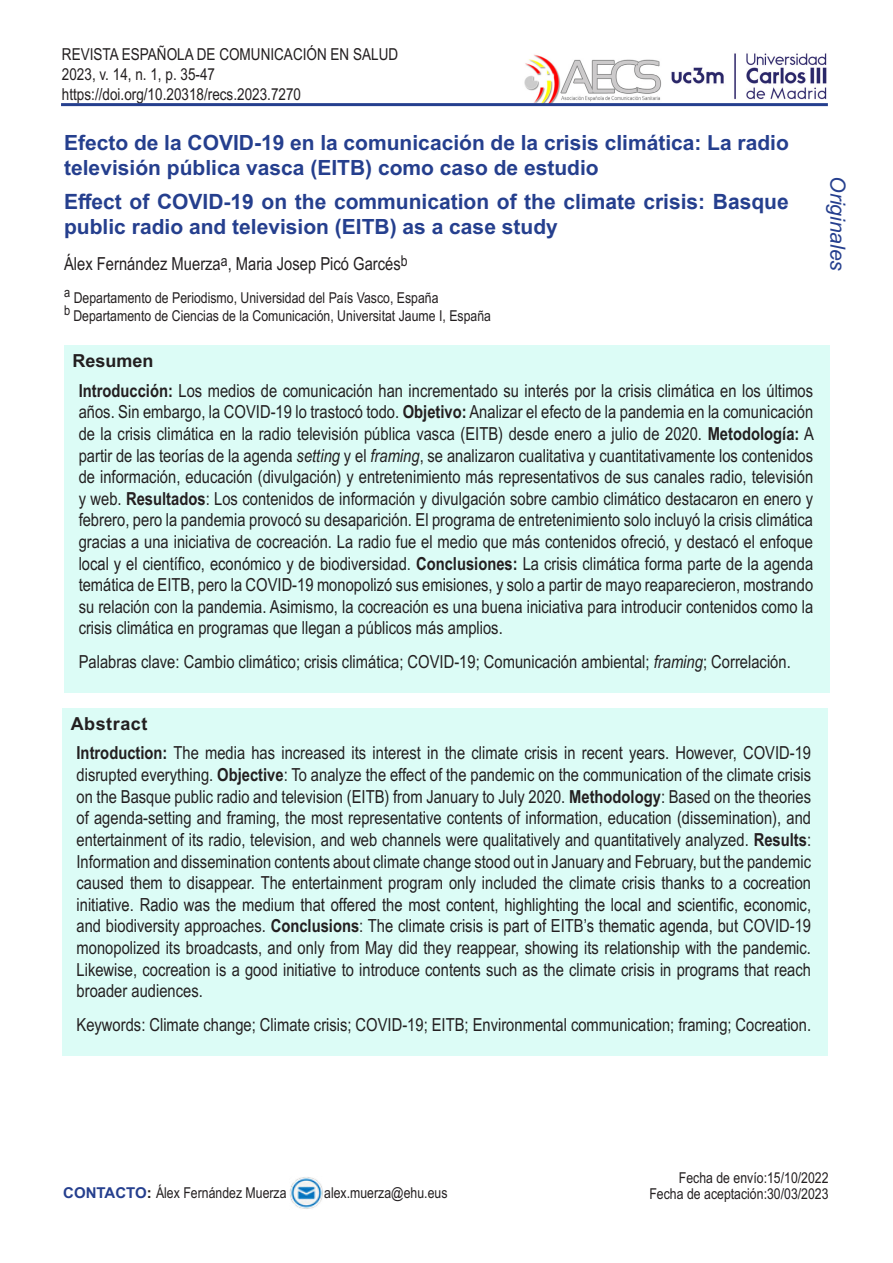
<style>
.page{position:relative;width:893px;height:1263px;background:#fff}
.page>*{position:absolute;margin:0;border:0;box-sizing:border-box;transform-origin:0 0}
.t1{font:21px/25.2px "Arial Bold MT2";color:#253f8e}
.t2{font:700 21px/25.2px "Arial";color:#253f8e}
.t3{font:italic 21px "Arial";color:#253f8e}
.t4{font:18px/21.6px "Arial Narrow 2";color:#231f20;text-align:justify}
.t5{font:18px "Arial Bold MT2";letter-spacing:.03em;color:#231f20}
.t6{font:18px "Arial Bold MT2";color:#231f20}
.t7{font:16.5px/19.8px "Arial Narrow 2";color:#231f20}
.t8{font:15px "Arial Narrow 2";color:#231f20}
.s1{font-family:"Arial Bold MT2";font-weight:400}
.s2{font-family:"Arial Narrow Bold 2"}
.s3{font-family:"Arial Narrow Italic 2"}
.s4{font-family:"Arial Narrow"}
.s5{font-family:"Arial Bold MT2";color:#253f8e}
.s6{font-family:"Arial Bold MT2"}
</style>
<div class="page">
<img style="left:524px;top:54px;width:138px;height:49px">
<img style="left:671px;top:53px;width:156px;height:47px">
<hr style="left:61px;top:103px;width:767px;height:3px;background:#253f8e">
<img style="left:290px;top:1177px;width:32px;height:32px">
<div style="left:64px;top:346px;width:765px;height:347px;background:#dcfcf6"></div>
<div style="left:62px;top:708px;width:765px;height:347px;background:#dcfcf6"></div>
<p class="t7" style="left:62px;top:44px;width:338px">REVISTA ESPAÑOLA DE COMUNICACIÓN EN SALUD<br>2023, v. 14, n. 1, p. 35-47 https://doi.org/10.20318/recs.2023.7270</p>
<p class="t1" style="left:64px;top:130px;width:726px">Efecto de la COVID-19 en la comunicación de la crisis climática: La radio televisión pública vasca (EITB) como caso de estudio</p>
<p class="t2" style="left:64px;top:189px;width:726px">Effect of COVID-19 on the communication of the climate crisis: Basque <span class="s1">public radio and television (EITB) as a case study</span></p>
<p class="t4" style="left:64px;top:253px;width:345px">Álex Fernández Muerza<sup>a</sup>, Maria Josep Picó Garcés<sup>b</sup></p>
<p class="t8" style="left:64px;top:287px;width:376px"><sup>a</sup> Departamento de Periodismo, Universidad del País Vasco, España</p>
<p class="t8" style="left:64px;top:305px;width:428px"><sup>b</sup> Departamento de Ciencias de la Comunicación, Universitat Jaume I, España</p>
<p class="t3" style="left:851px;top:176px;width:96px;rotate:90deg">Originales</p>
<p class="t6" style="left:72px;top:348px;width:83px">Resumen</p>
<p class="t4" style="left:79px;top:379px;width:737px"><span class="s2">Introducción:</span> Los medios de comunicación han incrementado su interés por la crisis climática en los últimos años. Sin embargo, la COVID-19 lo trastocó todo. <span class="s2">Objetivo:</span> Analizar el efecto de la pandemia en la comunicación de la crisis climática en la radio televisión pública vasca (EITB) desde enero a julio de 2020. <span class="s2">Metodología:</span> A partir de las teorías de la agenda <span class="s3">setting</span> y el <span class="s3">framing</span>, se analizaron cualitativa y cuantitativamente los contenidos de información, educación (divulgación) y entretenimiento más representativos de sus canales radio, televisión y web. <span class="s2">Resultados</span>: Los contenidos de información y divulgación sobre cambio climático destacaron en enero y febrero, pero la pandemia provocó su desaparición. El programa de entretenimiento solo incluyó la crisis climática gracias a una iniciativa de cocreación. La radio fue el medio que más contenidos ofreció, y destacó el enfoque <span class="s4">local y el científico, económico y de biodiversidad.</span> <span class="s2">Conclusiones:</span> La crisis climática forma parte de la agenda temática de EITB, pero la COVID-19 monopolizó sus emisiones, y solo a partir de mayo reaparecieron, mostrando su relación con la pandemia. Asimismo, la cocreación es una buena iniciativa para introducir contenidos como la crisis climática en programas que llegan a públicos más amplios.</p>
<p class="t4" style="left:79px;top:650px;width:714px">Palabras clave: Cambio climático; crisis climática; COVID-19; Comunicación ambiental; <span class="s3">framing</span>; Correlación.</p>
<p class="t5" style="left:71px;top:711px;width:78px">Abstract</p>
<p class="t4" style="left:77px;top:742px;width:736px"><span class="s2">Introduction:</span> The media has increased its interest in the climate crisis in recent years. However, COVID-19 disrupted everything. <span class="s2">Objective</span>: To analyze the effect of the pandemic on the communication of the climate crisis on the Basque public radio and television (EITB) from January to July 2020. <span class="s2">Methodology</span>: Based on the theories of agenda-setting and framing, the most representative contents of information, education (dissemination), and entertainment of its radio, television, and web channels were qualitatively and quantitatively analyzed. <span class="s2">Results</span>:<br>Information and dissemination contents about climate change stood out in January and February, but the pandemic caused them to disappear. The entertainment program only included the climate crisis thanks to a cocreation <span class="s4">initiative. Radio was the medium that offered the most content, highlighting the local and scientific, economic, </span>and biodiversity approaches. <span class="s2">Conclusions</span><span class="s4">: The climate crisis is part of EITB’s thematic agenda, but COVID-19 </span>monopolized its broadcasts, and only from May did they reappear, showing its relationship with the pandemic.<br>Likewise, cocreation is a good initiative to introduce contents such as the climate crisis in programs that reach broader audiences.</p>
<p class="t4" style="left:77px;top:1013px;width:736px">Keywords: Climate change; Climate crisis; COVID-19; EITB; Environmental communication; framing; Cocreation.</p>
<p class="t8" style="left:63px;top:1182px;width:225px"><span class="s5">CONTACTO</span><span class="s6">:</span> Álex Fernández Muerza</p>
<p class="t8" style="left:324px;top:1182px;width:125px">alex.muerza@ehu.eus</p>
<p class="t8" style="left:679px;top:1166px;width:151px">Fecha de envío:15/10/2022</p>
<p class="t8" style="left:649px;top:1183px;width:181px">Fecha de aceptación:30/03/2023</p>
</div>
